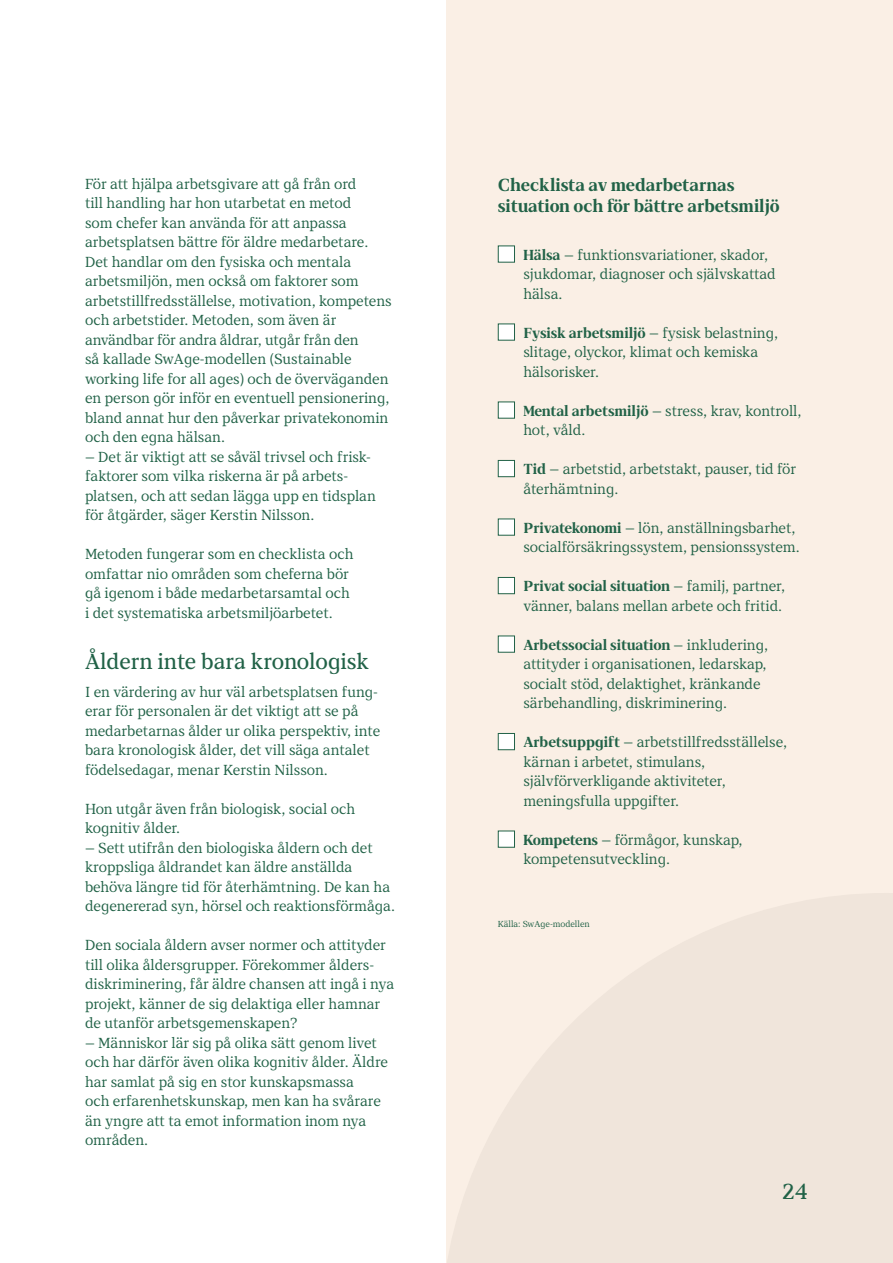
<style>
.page{position:relative;width:893px;height:1263px;background:#fff}
.page>*{position:absolute;margin:0;border:0;box-sizing:border-box;transform-origin:0 0}
.Rubrik_4_15_17_Regular__M1__H4{font:22.5px "KPA";letter-spacing:-.005em;color:#216247}
.Rubrik_4A_12_14_Regular__H4{font:700 18px/21px "KPA";color:#216247}
.Brödtext_1_nytt_stycke_10_13__primär__P{font:15px/19.5px "KPA";color:#216247}
.Brödtext_1_10_13__primär___P{font:15px/19.5px "KPA";color:#216247}
.Trycksaksnummer_Book_6_8{font:9px "KPA";color:#216247}
.s1{font-weight:700}
</style>
<div class="page">
<div style="left:446px;top:0;width:447px;height:1263px;background:#faefe5"></div>
<div style="left:498px;top:246px;width:17px;height:17px;background:#fff;border:1px solid #216247"></div>
<div style="left:498px;top:324px;width:17px;height:17px;background:#fff;border:1px solid #216247"></div>
<div style="left:498px;top:402px;width:17px;height:17px;background:#fff;border:1px solid #216247"></div>
<div style="left:498px;top:460px;width:17px;height:17px;background:#fff;border:1px solid #216247"></div>
<div style="left:498px;top:519px;width:17px;height:17px;background:#fff;border:1px solid #216247"></div>
<div style="left:498px;top:577px;width:17px;height:17px;background:#fff;border:1px solid #216247"></div>
<div style="left:498px;top:636px;width:17px;height:17px;background:#fff;border:1px solid #216247"></div>
<div style="left:498px;top:733px;width:17px;height:17px;background:#fff;border:1px solid #216247"></div>
<div style="left:498px;top:831px;width:17px;height:17px;background:#fff;border:1px solid #216247"></div>
<p class="Brödtext_1_nytt_stycke_10_13__primär__P" style="left:85px;top:174px;width:308px">För att hjälpa arbetsgivare att gå från ord<br>till handling har hon utarbetat en metod<br>som chefer kan använda för att anpassa arbetsplatsen bättre för äldre medarbetare.<br>Det handlar om den fysiska och mentala arbetsmiljön, men också om faktorer som arbetstillfredsställelse, motivation, kompetens och arbetstider. Metoden, som även är användbar för andra åldrar, utgår från den<br>så kallade SwAge-modellen (Sustainable working life for all ages) och de överväganden en person gör inför en eventuell pensionering, bland annat hur den påverkar privatekonomin och den egna hälsan.</p>
<p class="Brödtext_1_10_13__primär___P" style="left:85px;top:447px;width:292px">– Det är viktigt att se såväl trivsel och frisk&shy;faktorer som vilka riskerna är på arbets&shy;platsen, och att sedan lägga upp en tidsplan för åtgärder, säger Kerstin Nilsson.</p>
<p class="Brödtext_1_nytt_stycke_10_13__primär__P" style="left:85px;top:544px;width:270px">Metoden fungerar som en checklista och omfattar nio områden som cheferna bör gå igenom i både medarbetarsamtal och i det systematiska arbetsmiljöarbetet.</p>
<h4 class="Rubrik_4_15_17_Regular__M1__H4" style="left:85px;top:648px;width:285px">Åldern inte bara kronologisk</h4>
<p class="Brödtext_1_10_13__primär___P" style="left:85px;top:682px;width:297px">I en värdering av hur väl arbetsplatsen fung&shy;erar för personalen är det viktigt att se på medarbetarnas ålder ur olika perspektiv, inte bara kronologisk ålder, det vill säga antalet födelsedagar, menar Kerstin Nilsson.</p>
<p class="Brödtext_1_nytt_stycke_10_13__primär__P" style="left:85px;top:799px;width:272px">Hon utgår även från biologisk, social och kognitiv ålder.</p>
<p class="Brödtext_1_10_13__primär___P" style="left:85px;top:838px;width:312px">– Sett utifrån den biologiska åldern och det kroppsliga åldrandet kan äldre anställda behöva längre tid för återhämtning. De kan ha degenererad syn, hörsel och reaktionsförmåga.</p>
<p class="Brödtext_1_nytt_stycke_10_13__primär__P" style="left:85px;top:935px;width:311px">Den sociala åldern avser normer och attityder till olika åldersgrupper. Förekommer ålders&shy;diskriminering, får äldre chansen att ingå i nya projekt, känner de sig delaktiga eller hamnar de utanför arbetsgemenskapen?</p>
<p class="Brödtext_1_10_13__primär___P" style="left:85px;top:1033px;width:304px">– Människor lär sig på olika sätt genom livet och har därför även olika kognitiv ålder. Äldre har samlat på sig en stor kunskapsmassa<br>och erfarenhetskunskap, men kan ha svårare än yngre att ta emot information inom nya områden.</p>
<h4 class="Rubrik_4A_12_14_Regular__H4" style="left:498px;top:174px;width:283px">Checklista av medarbetarnas situation och för bättre arbetsmiljö</h4>
<p class="Brödtext_1_nytt_stycke_10_13__primär__P" style="left:523px;top:245px;width:254px"><span class="s1">Hälsa</span> – funktionsvariationer, skador, sjukdomar, diagnoser och självskattad hälsa.</p>
<p class="Brödtext_1_nytt_stycke_10_13__primär__P" style="left:523px;top:323px;width:256px"><span class="s1">Fysisk arbetsmiljö</span> – fysisk belastning, slitage, olyckor, klimat och kemiska hälsorisker.</p>
<p class="Brödtext_1_nytt_stycke_10_13__primär__P" style="left:523px;top:401px;width:280px"><span class="s1">Mental arbetsmiljö</span> – stress, krav, kontroll, hot, våld.</p>
<p class="Brödtext_1_nytt_stycke_10_13__primär__P" style="left:523px;top:459px;width:274px"><span class="s1">Tid</span> – arbetstid, arbetstakt, pauser, tid för återhämtning.</p>
<p class="Brödtext_1_nytt_stycke_10_13__primär__P" style="left:523px;top:518px;width:278px"><span class="s1">Privatekonomi</span> – lön, anställningsbarhet, socialförsäkringssystem, pensionssystem.</p>
<p class="Brödtext_1_nytt_stycke_10_13__primär__P" style="left:523px;top:576px;width:263px"><span class="s1">Privat social situation</span> – familj, partner, vänner, balans mellan arbete och fritid.</p>
<p class="Brödtext_1_nytt_stycke_10_13__primär__P" style="left:523px;top:635px;width:246px"><span class="s1">Arbetssocial situation</span> – inkludering, attityder i organisationen, ledarskap, socialt stöd, delaktighet, kränkande särbehandling, diskriminering.</p>
<p class="Brödtext_1_nytt_stycke_10_13__primär__P" style="left:523px;top:732px;width:265px"><span class="s1">Arbetsuppgift</span> – arbetstillfredsställelse, kärnan i arbetet, stimulans, självförverkligande aktiviteter, meningsfulla uppgifter.</p>
<p class="Brödtext_1_nytt_stycke_10_13__primär__P" style="left:523px;top:830px;width:221px"><span class="s1">Kompetens</span> – förmågor, kunskap, kompetensutveckling.</p>
<p class="Trycksaksnummer_Book_6_8" style="left:498px;top:919px;width:93px">Källa: SwAge-modellen</p>
<h1 class="Rubrik_4_15_17_Regular__M1__H4" style="left:782px;top:1178px;width:27px">24</h1>
</div>
